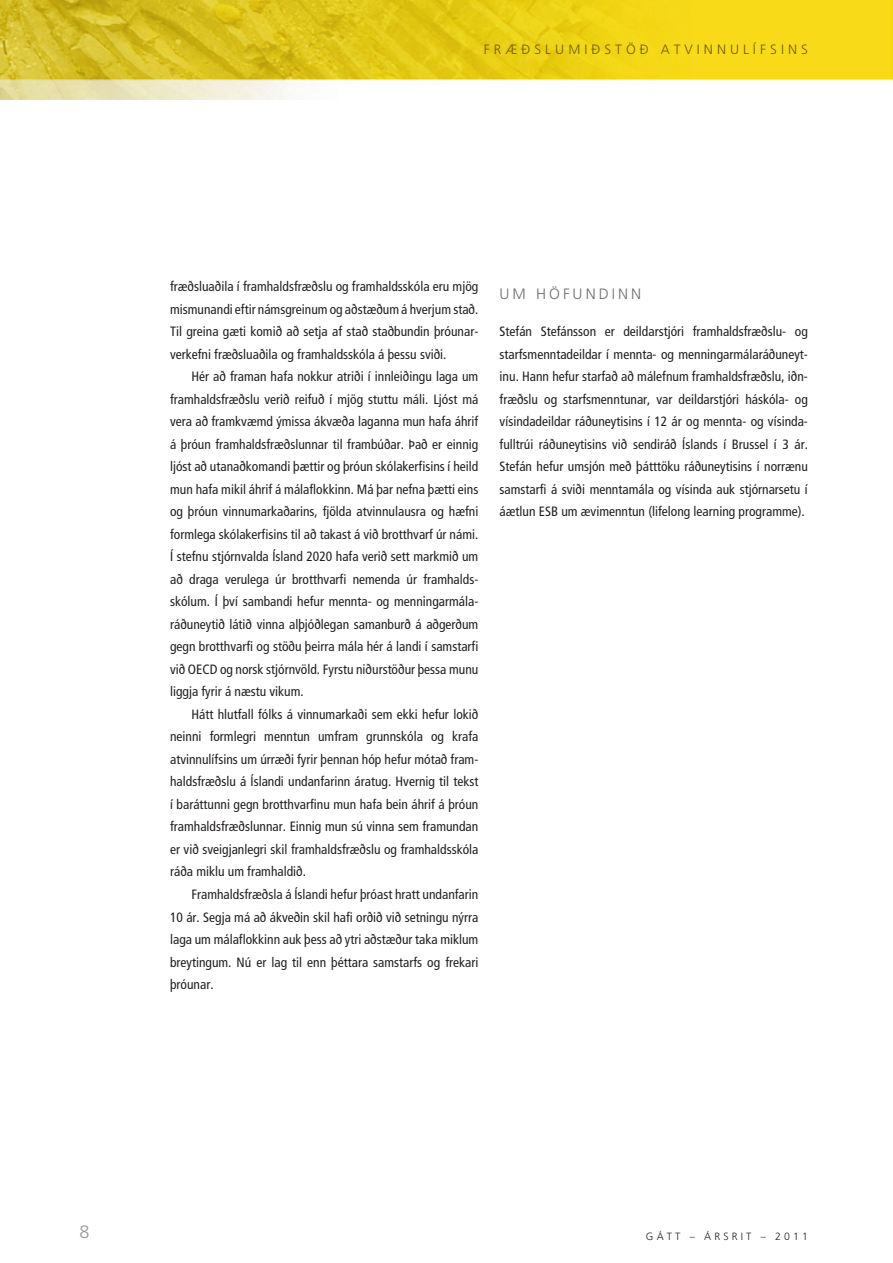
<style>
.page{position:relative;width:893px;height:1263px;background:#fff}
.page>*{position:absolute;margin:0;border:0;box-sizing:border-box;transform-origin:0 0}
.t1{font:300 18px "Frutiger";color:#939598}
.t2{font:300 15px "Frutiger";letter-spacing:.2em;color:#6c6d70}
.t3{font:condensed 13.5px/22.5px "Frutiger";color:#231f20;text-align:justify}
.t4{font:300 13.5px "Frutiger";letter-spacing:.3em;color:#6c5d00}
.t5{font:300 10.5px "Frutiger";letter-spacing:.3em;color:#231f20}
</style>
<div class="page">
<img style="left:0;top:0;width:893px;height:100px">
<p class="t4" style="left:484px;top:42px;width:326px">FRÆÐSLUMIÐSTÖÐ ATVINNULÍFSINS</p>
<p class="t3" style="left:170px;top:275px;width:310px">fræðsluaðila í framhaldsfræðslu og framhaldsskóla eru mjög mismunandi eftir námsgreinum og aðstæðum á hverjum stað.<br>Til greina gæti komið að setja af stað staðbundin þróunar&shy;verkefni fræðsluaðila og framhaldsskóla á þessu sviði.</p>
<p class="t3" style="left:170px;top:365px;width:310px;text-indent:21px">Hér að framan hafa nokkur atriði í innleiðingu laga um framhaldsfræðslu verið reifuð í mjög stuttu máli. Ljóst má vera að framkvæmd ýmissa ákvæða laganna mun hafa áhrif á þróun framhaldsfræðslunnar til frambúðar. Það er einnig ljóst að utanaðkomandi þættir og þróun skólakerfisins í heild mun hafa mikil áhrif á málaflokkinn. Má þar nefna þætti eins og þróun vinnumarkaðarins, fjölda atvinnulausra og hæfni formlega skólakerfisins til að takast á við brotthvarf úr námi.<br>Í stefnu stjórnvalda Ísland 2020 hafa verið sett markmið um að draga verulega úr brotthvarfi nemenda úr framhalds&shy;skólum. Í því sambandi hefur mennta- og menningarmála&shy;ráðuneytið látið vinna alþjóðlegan samanburð á aðgerðum gegn brotthvarfi og stöðu þeirra mála hér á landi í samstarfi við OECD og norsk stjórnvöld. Fyrstu niðurstöður þessa munu liggja fyrir á næstu vikum.</p>
<p class="t3" style="left:170px;top:703px;width:310px;text-indent:21px">Hátt hlutfall fólks á vinnumarkaði sem ekki hefur lokið neinni formlegri menntun umfram grunnskóla og krafa atvinnulífsins um úrræði fyrir þennan hóp hefur mótað fram&shy;haldsfræðslu á Íslandi undanfarinn áratug. Hvernig til tekst í baráttunni gegn brotthvarfinu mun hafa bein áhrif á þróun framhaldsfræðslunnar. Einnig mun sú vinna sem framundan er við sveigjanlegri skil framhaldsfræðslu og framhaldsskóla ráða miklu um framhaldið.</p>
<p class="t3" style="left:170px;top:883px;width:310px;text-indent:21px">Framhaldsfræðsla á Íslandi hefur þróast hratt undanfarin 10 ár. Segja má að ákveðin skil hafi orðið við setningu nýrra laga um málaflokkinn auk þess að ytri aðstæður taka miklum breytingum. Nú er lag til enn þéttara samstarfs og frekari þróunar.</p>
<p class="t2" style="left:500px;top:285px;width:143px">UM HÖFUNDINN</p>
<p class="t3" style="left:500px;top:320px;width:310px">Stefán Stefánsson er deildarstjóri framhaldsfræðslu- og starfsmenntadeildar í mennta- og menningarmálaráðuneyt&shy;inu. Hann hefur starfað að málefnum framhaldsfræðslu, iðn&shy;fræðslu og starfsmenntunar, var deildarstjóri háskóla- og vísindadeildar ráðuneytisins í 12 ár og mennta- og vísinda&shy;fulltrúi ráðuneytisins við sendiráð Íslands í Brussel í 3 ár.<br>Stefán hefur umsjón með þátttöku ráðuneytisins í norrænu samstarfi á sviði menntamála og vísinda auk stjórnarsetu í áætlun ESB um ævimenntun (lifelong learning programme).</p>
<h1 class="t1" style="left:80px;top:1222px;width:12px">8</h1>
<p class="t5" style="left:646px;top:1230px;width:163px">GÁTT – ÁRSRIT – 2011</p>
</div>
